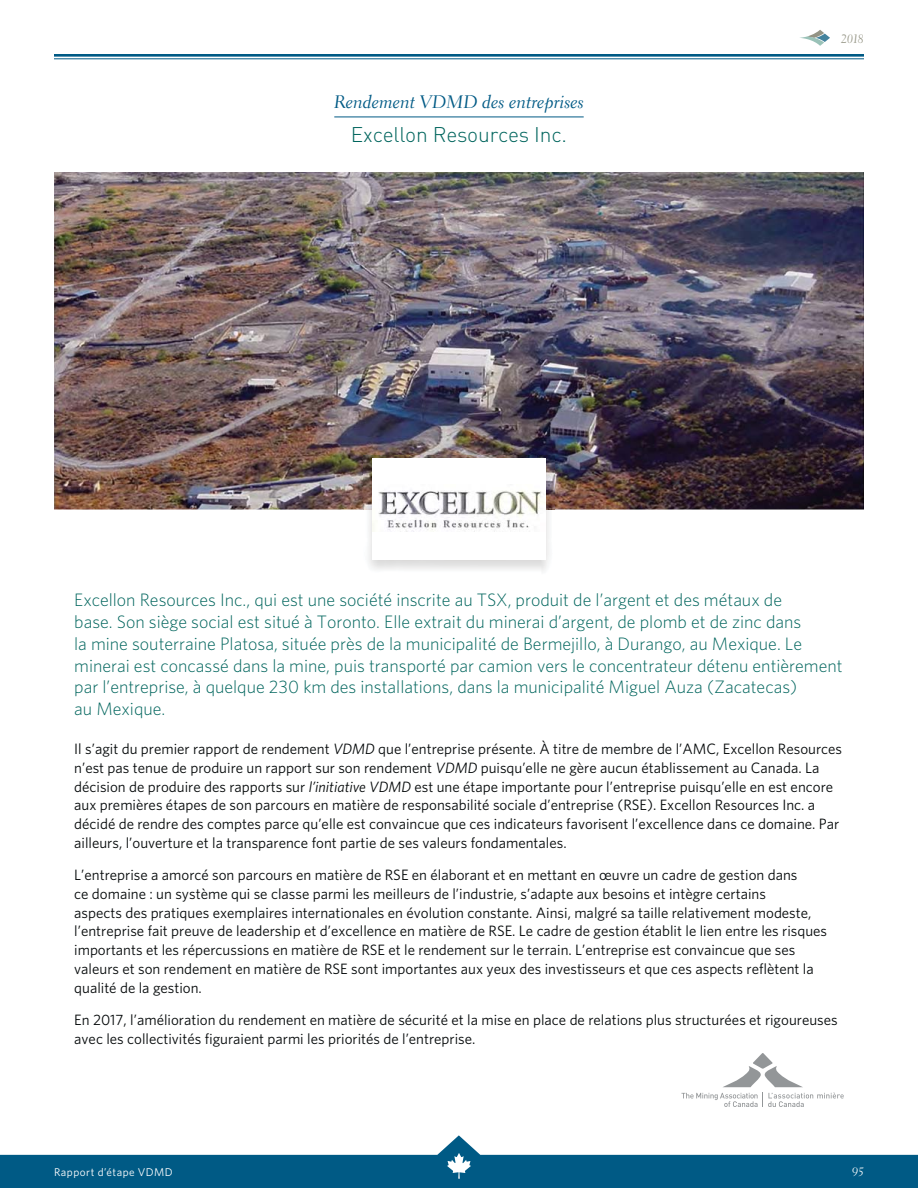
<style>
.page{position:relative;width:918px;height:1188px;background:#fff}
.page>*{position:absolute;margin:0;border:0;box-sizing:border-box;transform-origin:0 0}
.t1{font:300 21px "DIN Pro";letter-spacing:-.01em;color:#00655d}
.t2{font:300 18px/21.8px "Whitney HTF";color:#00655d}
.t3{font:18px "Electra LT Std Cursive";color:#005a85}
.t4{font:15px/18.8px "Whitney HTF";color:#040809}
.t5{font:12px "Electra LT Std Cursive";color:#949484}
.t6{font:12px "Electra LT Std Cursive";color:#fff}
.t7{font:11.25px "Whitney HTF";letter-spacing:.045em;color:#fff}
.s1{font-style:italic}
</style>
<div class="page">
<svg style="left:0;top:1135px;width:918px;height:53px;fill:#005a85"></svg>
<hr style="left:54px;top:54px;width:810px;height:3px;background:#005a85">
<hr style="left:54px;top:58px;width:810px;height:1px;background:#005a85">
<svg style="left:447px;top:1153px;width:24px;height:26px"></svg>
<svg style="left:800px;top:30px;width:30px;height:16px"></svg>
<hr style="left:334px;top:117px;width:250px;height:1px;background:#005a85">
<img style="left:54px;top:172px;width:810px;height:338px">
<img style="left:364px;top:456px;width:190px;height:115px">
<div style="left:372px;top:458px;width:174px;height:101px;background:#fff"></div>
<img style="left:372px;top:490px;width:173px;height:42px">
<svg style="left:681px;top:1053px;width:163px;height:54px"></svg>
<p class="t3" style="left:334px;top:91px;width:251px">Rendement VDMD des entreprises</p>
<h1 class="t1" style="left:351px;top:127px;width:218px">Excellon Resources Inc.</h1>
<p class="t5" style="left:841px;top:32px;width:24px">2018</p>
<p class="t2" style="left:74px;top:591px;width:770px">Excellon Resources Inc., qui est une société inscrite au TSX, produit de l’argent et des métaux de<br>base. Son siège social est situé à Toronto. Elle extrait du minerai d’argent, de plomb et de zinc dans<br>la mine souterraine Platosa, située près de la municipalité de Bermejillo, à Durango, au Mexique. Le minerai est concassé dans la mine, puis transporté par camion vers le concentrateur détenu entièrement par l’entreprise, à quelque 230 km des installations, dans la municipalité Miguel Auza (Zacatecas)<br>au Mexique.</p>
<p class="t4" style="left:74px;top:741px;width:769px">Il s’agit du premier rapport de rendement <span class="s1">VDMD</span> que l’entreprise présente. À titre de membre de l’AMC, Excellon Resources n’est pas tenue de produire un rapport sur son rendement <span class="s1">VDMD</span> puisqu’elle ne gère aucun établissement au Canada. La décision de produire des rapports sur <span class="s1">l’initiative VDMD</span> est une étape importante pour l’entreprise puisqu’elle en est encore aux premières étapes de son parcours en matière de responsabilité sociale d’entreprise (RSE). Excellon Resources Inc. a décidé de rendre des comptes parce qu’elle est convaincue que ces indicateurs favorisent l’excellence dans ce domaine. Par ailleurs, l’ouverture et la transparence font partie de ses valeurs fondamentales.</p>
<p class="t4" style="left:74px;top:867px;width:754px">L’entreprise a amorcé son parcours en matière de RSE en élaborant et en mettant en œuvre un cadre de gestion dans<br>ce domaine : un système qui se classe parmi les meilleurs de l’industrie, s’adapte aux besoins et intègre certains<br>aspects des pratiques exemplaires internationales en évolution constante. Ainsi, malgré sa taille relativement modeste, l’entreprise fait preuve de leadership et d’excellence en matière de RSE. Le cadre de gestion établit le lien entre les risques importants et les répercussions en matière de RSE et le rendement sur le terrain. L’entreprise est convaincue que ses valeurs et son rendement en matière de RSE sont importantes aux yeux des investisseurs et que ces aspects reflètent la qualité de la gestion.</p>
<p class="t4" style="left:74px;top:1011px;width:765px">En 2017, l’amélioration du rendement en matière de sécurité et la mise en place de relations plus structurées et rigoureuses avec les collectivités figuraient parmi les priorités de l’entreprise.</p>
<p class="t7" style="left:54px;top:1168px;width:120px">Rapport d’étape VDMD</p>
<p class="t6" style="left:852px;top:1165px;width:13px">95</p>
</div>
